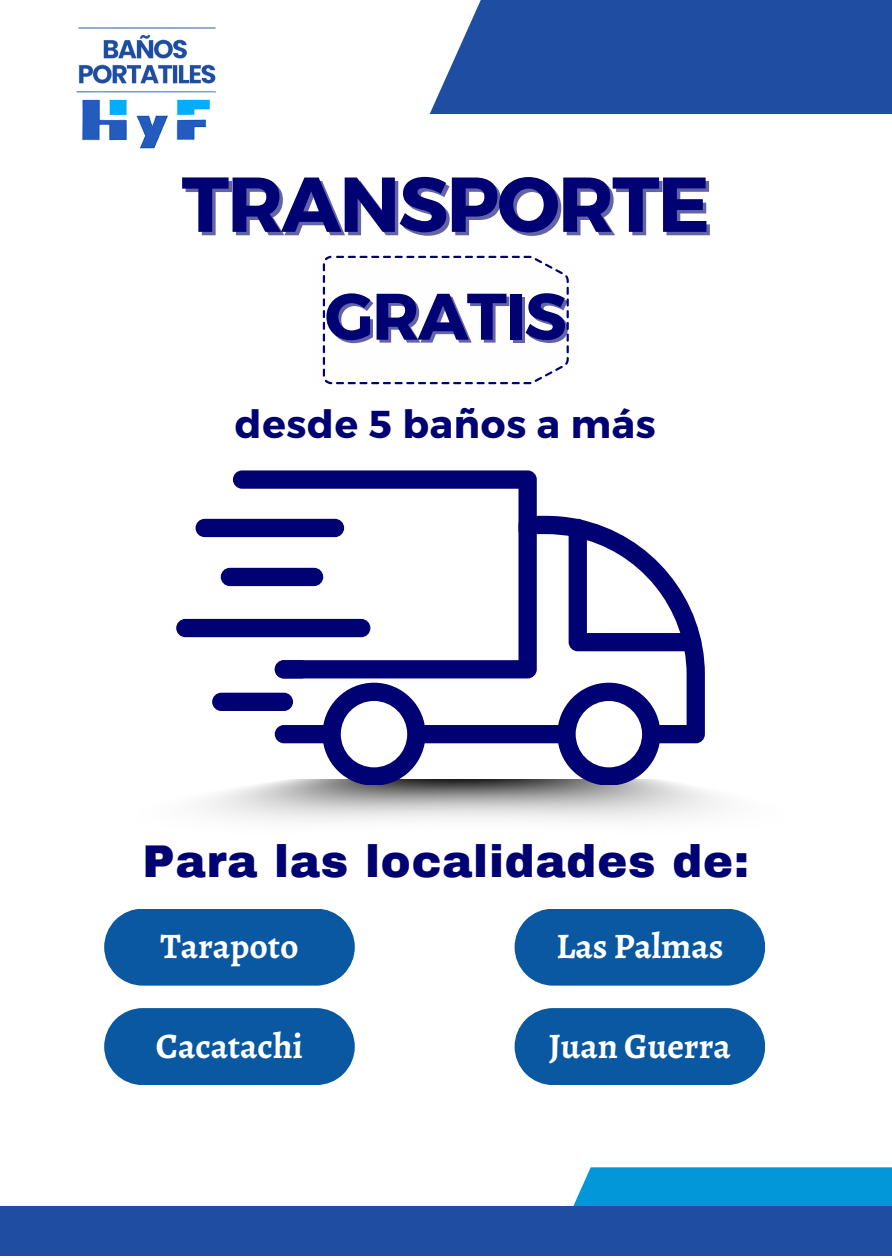
<style>
.page{position:relative;width:892px;height:1258px;background:#fff}
.page>*{position:absolute;margin:0;border:0;box-sizing:border-box;transform-origin:0 0}
.t1{font:700 77.7px "Montserrat";letter-spacing:-.025em;color:#000172}
.t2{font:700 65.7px "Montserrat";letter-spacing:-.025em;color:#000172}
.t3{font:900 44.7px "Archivo";letter-spacing:.02em;color:#000172}
.t4{font:700 38.7px "Montserrat";letter-spacing:.02em;color:#000172}
.t5{font:700 36px "Alegreya";color:#fff}
</style>
<div class="page">
<div style="left:429px;top:0;width:462px;height:114px;background:#1e4da1"></div>
<div style="left:573px;top:1167px;width:318px;height:39px;background:#0297d9"></div>
<div style="left:0;top:1206px;width:891px;height:49px;background:#1e4da1"></div>
<img style="left:205px;top:785px;width:514px;height:36px">
<svg style="left:233px;top:470px;width:471px;height:315px"></svg>
<div style="left:275px;top:660px;width:35px;height:18px;background:#000172;border-radius:9px"></div>
<div style="left:195px;top:519px;width:149px;height:18px;background:#000172;border-radius:9px"></div>
<div style="left:221px;top:568px;width:102px;height:18px;background:#000172;border-radius:9px"></div>
<div style="left:176px;top:619px;width:194px;height:18px;background:#000172;border-radius:9px"></div>
<div style="left:212px;top:693px;width:81px;height:18px;background:#000172;border-radius:9px"></div>
<svg style="left:104px;top:909px;width:251px;height:76px;background:#1961a8"></svg>
<svg style="left:104px;top:1008px;width:251px;height:77px;background:#1a62a8"></svg>
<svg style="left:514px;top:1008px;width:251px;height:77px;background:#1a62a8"></svg>
<svg style="left:514px;top:909px;width:251px;height:76px;background:#1961a8"></svg>
<svg style="left:322px;top:255px;width:247px;height:130px"></svg>
<img style="left:76px;top:27px;width:140px;height:122px">
<p class="t1" style="left:181px;top:154px;width:530px">TRANSPORTE</p>
<p class="t2" style="left:325px;top:274px;width:243px">GRATIS</p>
<h1 class="t4" style="left:235px;top:399px;width:422px">desde 5 baños a más</h1>
<p class="t3" style="left:143px;top:838px;width:607px">Para las localidades de:</p>
<p class="t5" style="left:160px;top:921px;width:140px">Tarapoto</p>
<p class="t5" style="left:556px;top:921px;width:168px">Las Palmas</p>
<p class="t5" style="left:156px;top:1021px;width:149px">Cacatachi</p>
<p class="t5" style="left:548px;top:1021px;width:183px">Juan Guerra</p>
</div>
